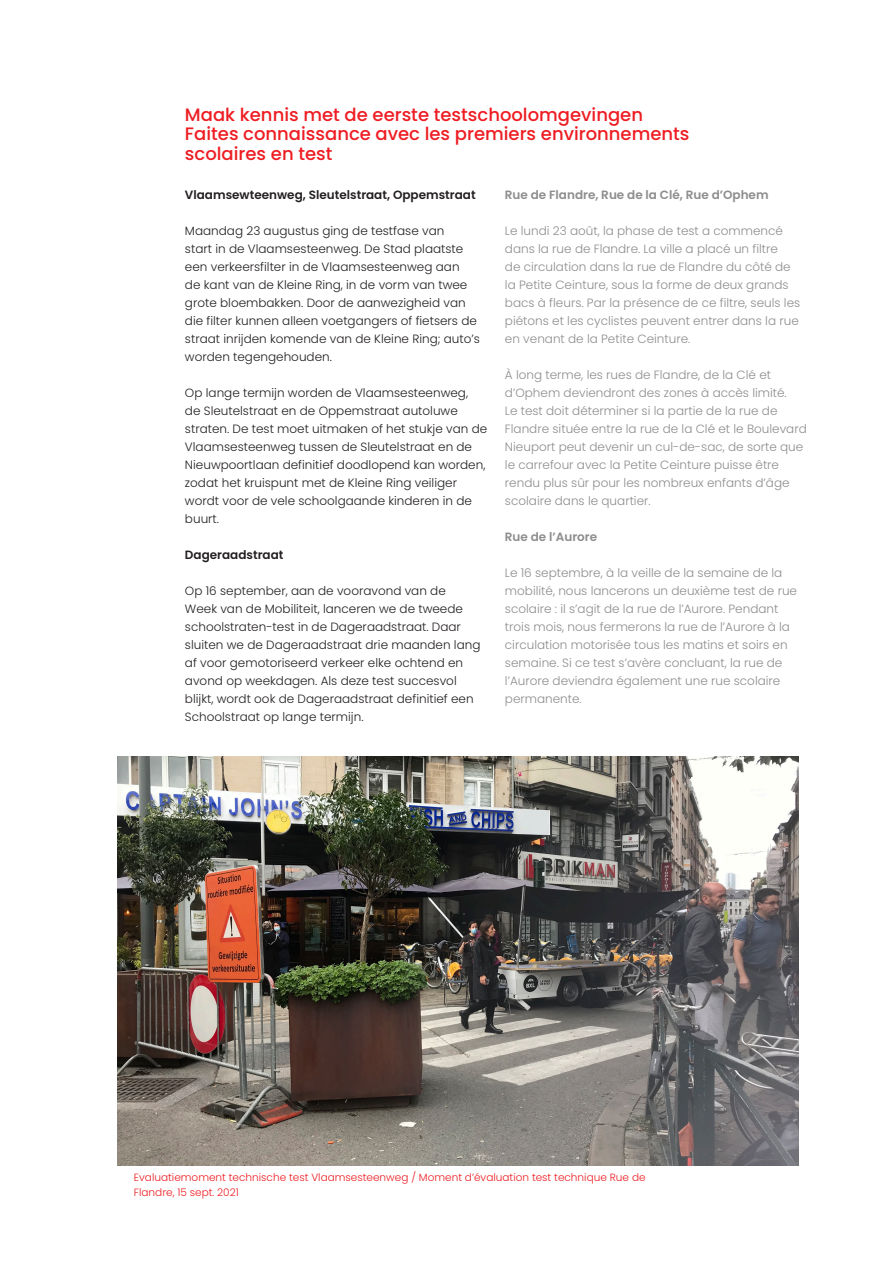
<style>
.page{position:relative;width:893px;height:1263px;background:#fff}
.page>*{position:absolute;margin:0;border:0;box-sizing:border-box;transform-origin:0 0}
.t1{font:500 18px/19.5px "Poppins";color:#ee1d23}
.t2{font:300 12px/18px "Poppins";color:#231f20}
.t3{font:300 12px/18px "Poppins";color:#8d8d8d}
.t4{font:600 12px "Poppins";color:#231f20}
.t5{font:600 12px "Poppins";color:#8d8d8d}
.t6{font:300 10.5px/15px "Poppins";color:#ee1d23}
</style>
<div class="page">
<img style="left:117px;top:756px;width:681px;height:409px">
<p class="t1" style="left:185px;top:105px;width:460px">Maak kennis met de eerste testschoolomgevingen</p>
<p class="t1" style="left:185px;top:124px;width:506px">Faites connaissance avec les premiers environnements scolaires en test</p>
<p class="t4" style="left:185px;top:188px;width:292px">Vlaamsewteenweg, Sleutelstraat, Oppemstraat</p>
<p class="t2" style="left:185px;top:222px;width:297px">Maandag 23 augustus ging de testfase van<br>start in de Vlaamsesteenweg. De Stad plaatste een verkeersfilter in de Vlaamsesteenweg aan<br>de kant van de Kleine Ring, in de vorm van twee grote bloembakken. Door de aanwezigheid van die filter kunnen alleen voetgangers of fietsers de straat inrijden komende van de Kleine Ring; auto’s worden tegengehouden.</p>
<p class="t2" style="left:185px;top:384px;width:304px">Op lange termijn worden de Vlaamsesteenweg,<br>de Sleutelstraat en de Oppemstraat autoluwe straten. De test moet uitmaken of het stukje van de Vlaamsesteenweg tussen de Sleutelstraat en de Nieuwpoortlaan definitief doodlopend kan worden, zodat het kruispunt met de Kleine Ring veiliger wordt voor de vele schoolgaande kinderen in de buurt.</p>
<p class="t4" style="left:185px;top:548px;width:100px">Dageraadstraat</p>
<p class="t2" style="left:185px;top:582px;width:297px">Op 16 september, aan de vooravond van de Week van de Mobiliteit, lanceren we de tweede schoolstraten-test in de Dageraadstraat. Daar sluiten we de Dageraadstraat drie maanden lang af voor gemotoriseerd verkeer elke ochtend en avond op weekdagen. Als deze test succesvol blijkt, wordt ook de Dageraadstraat definitief een Schoolstraat op lange termijn.</p>
<p class="t5" style="left:505px;top:188px;width:265px">Rue de Flandre, Rue de la Clé, Rue d’Ophem</p>
<p class="t3" style="left:505px;top:222px;width:297px">Le lundi 23 août, la phase de test a commencé dans la rue de Flandre. La ville a placé un filtre<br>de circulation dans la rue de Flandre du côté de la Petite Ceinture, sous la forme de deux grands bacs à fleurs. Par la présence de ce filtre, seuls les piétons et les cyclistes peuvent entrer dans la rue en venant de la Petite Ceinture.</p>
<p class="t3" style="left:505px;top:366px;width:303px">À long terme, les rues de Flandre, de la Clé et d’Ophem deviendront des zones à accès limité.<br>Le test doit déterminer si la partie de la rue de Flandre située entre la rue de la Clé et le Boulevard Nieuport peut devenir un cul-de-sac, de sorte que le carrefour avec la Petite Ceinture puisse être rendu plus sûr pour les nombreux enfants d’âge scolaire dans le quartier.</p>
<p class="t5" style="left:505px;top:530px;width:94px">Rue de l’Aurore</p>
<p class="t3" style="left:505px;top:564px;width:294px">Le 16 septembre, à la veille de la semaine de la mobilité, nous lancerons un deuxième test de rue scolaire : il s’agit de la rue de l’Aurore. Pendant trois mois, nous fermerons la rue de l’Aurore à la circulation motorisée tous les matins et soirs en semaine. Si ce test s’avère concluant, la rue de l’Aurore deviendra également une rue scolaire permanente.</p>
<p class="t6" style="left:134px;top:1170px;width:513px">Evaluatiemoment technische test Vlaamsesteenweg / Moment d’évaluation test technique Rue de<br>Flandre, 15 sept. 2021</p>
</div>
